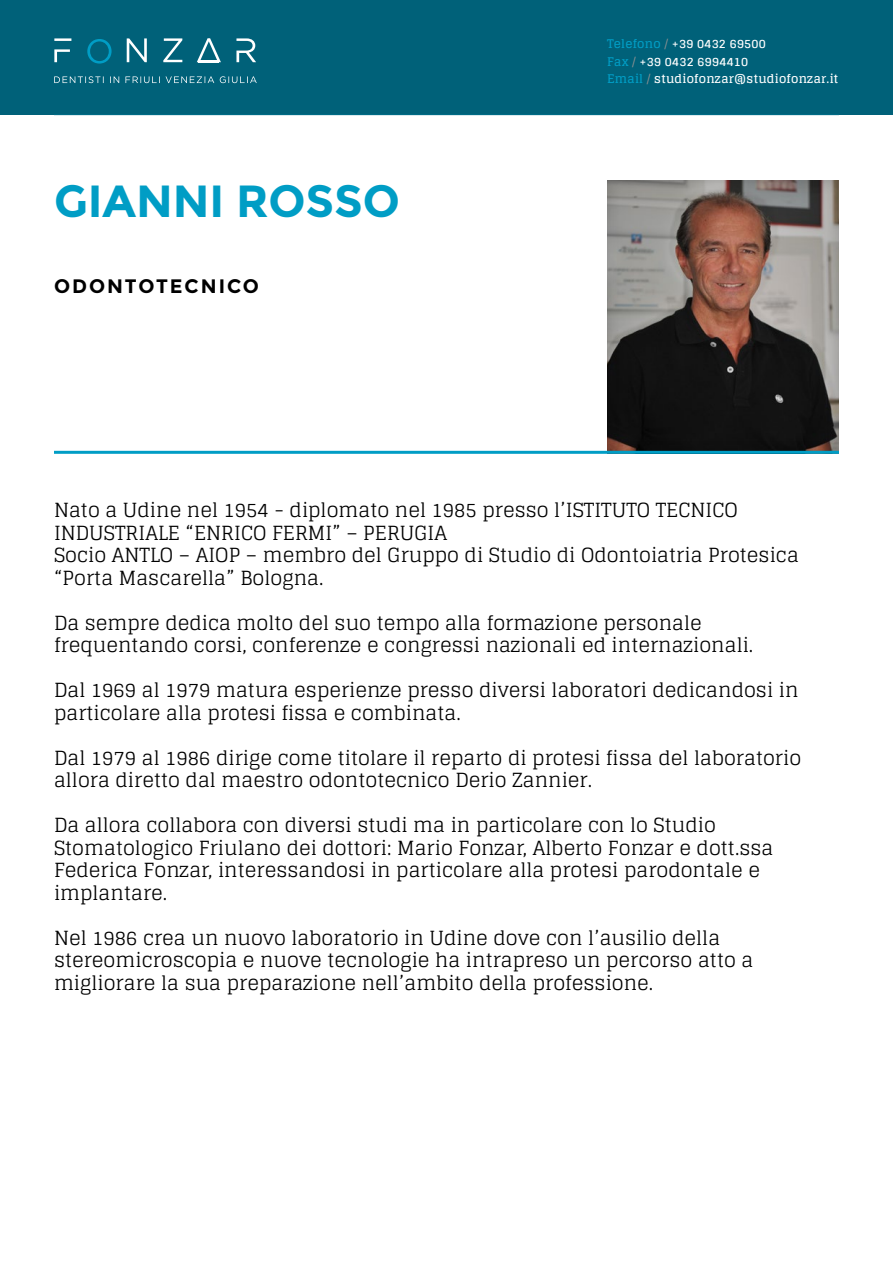
<style>
.page{position:relative;width:893px;height:1263px;background:#fff}
.page>*{position:absolute;margin:0;border:0;box-sizing:border-box;transform-origin:0 0}
.t1{font:700 45px "Montserrat";color:#009dc5}
.t2{font:19.5px/22.5px "Glegoo";color:#000}
.t3{font:700 19.5px "Montserrat";letter-spacing:.1em;color:#000}
.t4{font:700 12px/17.4px "Glegoo";letter-spacing:.02em;color:#fff}
.s1{color:#009dc5}
.s2{font-weight:400;color:#929292}
</style>
<div class="page">
<div style="left:0;top:0;width:893px;height:115px;background:#006179"></div>
<svg style="left:54px;top:76px;width:203px;height:7px"></svg>
<svg style="left:54px;top:38px;width:202px;height:26px"></svg>
<hr style="left:54px;top:114px;width:785px;height:1px;background:#006d88">
<div style="left:605px;top:179px;width:235px;height:277px;background:#000;opacity:.18"></div>
<hr style="left:54px;top:451px;width:785px;height:3px;background:#009dc5">
<h1 class="t1" style="left:54px;top:175px;width:348px">GIANNI ROSSO</h1>
<p class="t3" style="left:54px;top:274px;width:207px">ODONTOTECNICO</p>
<p class="t4" style="left:607px;top:36px;width:233px"><span class="s1">Telefono</span> <span class="s2">/</span> +39 0432 69500<br><span class="s1">Fax</span> <span class="s2">/</span> +39 0432 6994410<br><span class="s1">Email</span> <span class="s2">/</span> studiofonzar@studiofonzar.it</p>
<p class="t2" style="left:54px;top:499px;width:746px">Nato a Udine nel 1954 - diplomato nel 1985 presso l’ISTITUTO TECNICO INDUSTRIALE “ENRICO FERMI” – PERUGIA<br>Socio ANTLO – AIOP – membro del Gruppo di Studio di Odontoiatria Protesica “Porta Mascarella” Bologna.</p>
<p class="t2" style="left:54px;top:612px;width:701px">Da sempre dedica molto del suo tempo alla formazione personale frequentando corsi, conferenze e congressi nazionali ed internazionali.</p>
<p class="t2" style="left:54px;top:679px;width:746px">Dal 1969 al 1979 matura esperienze presso diversi laboratori dedicandosi in particolare alla protesi fissa e combinata.</p>
<p class="t2" style="left:54px;top:747px;width:749px">Dal 1979 al 1986 dirige come titolare il reparto di protesi fissa del laboratorio allora diretto dal maestro odontotecnico Derio Zannier.</p>
<p class="t2" style="left:54px;top:814px;width:721px">Da allora collabora con diversi studi ma in particolare con lo Studio Stomatologico Friulano dei dottori: Mario Fonzar, Alberto Fonzar e dott.ssa Federica Fonzar, interessandosi in particolare alla protesi parodontale e implantare.</p>
<p class="t2" style="left:54px;top:927px;width:701px">Nel 1986 crea un nuovo laboratorio in Udine dove con l’ausilio della stereomicroscopia e nuove tecnologie ha intrapreso un percorso atto a migliorare la sua preparazione nell’ambito della professione.</p>
</div>
